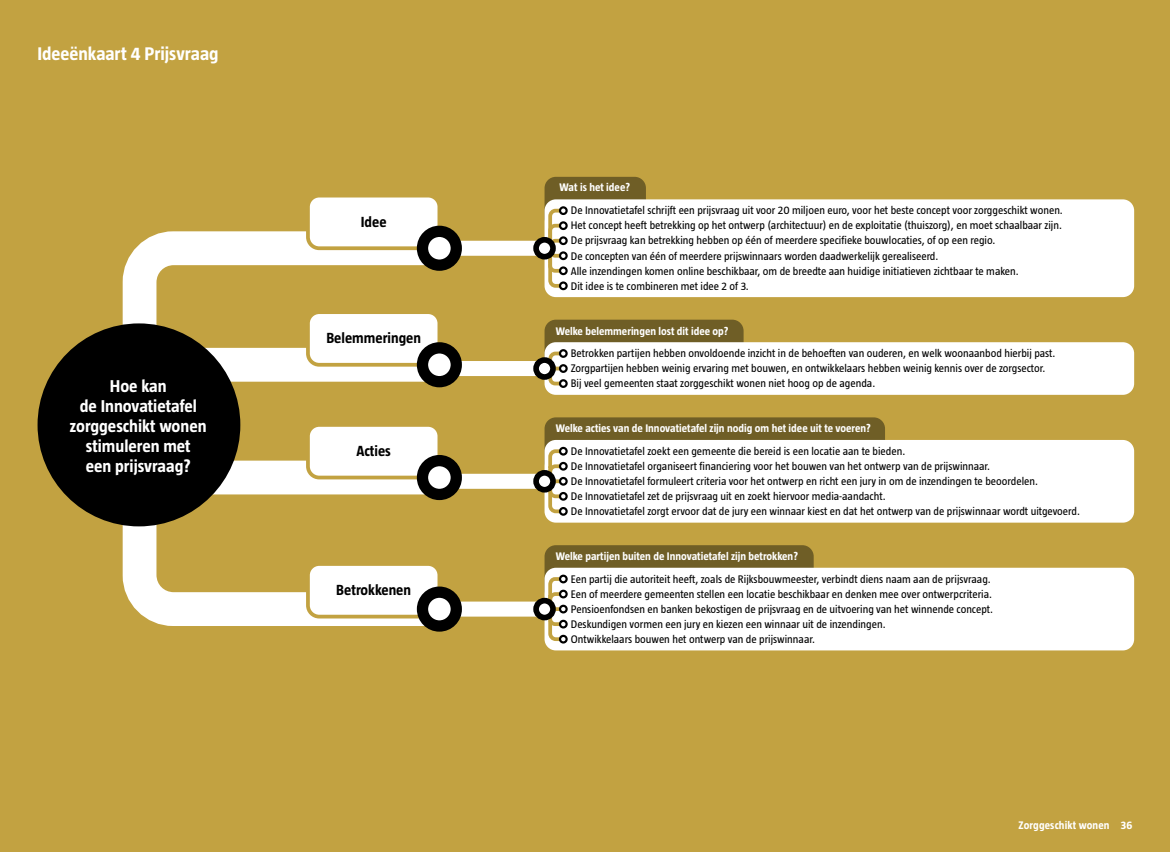
<style>
.page{position:relative;width:1170px;height:852px;background:#fff}
.page>*{position:absolute;margin:0;border:0;box-sizing:border-box;transform-origin:0 0}
.t1{font:700 18.75px "Taz";color:#fff}
.t2{font:700 17.5px/20px "Taz";color:#fff;text-align:center}
.t3{font:700 15px "Taz";color:#000}
.t4{font:11.25px/15px "Taz";color:#000}
.t5{font:700 11.25px "Taz";color:#fff}
</style>
<div class="page">
<div style="left:0;top:0;width:1170px;height:851px;background:#c2a241"></div>
<svg style="left:112px;top:225px;width:361px;height:102px"></svg>
<svg style="left:106px;top:481px;width:367px;height:151px"></svg>
<svg style="left:179px;top:331px;width:283px;height:150px"></svg>
<div style="left:439px;top:361px;width:113px;height:15px;background:#fff"></div>
<div style="left:439px;top:473px;width:113px;height:15px;background:#fff"></div>
<div style="left:439px;top:601px;width:113px;height:15px;background:#fff"></div>
<div style="left:439px;top:241px;width:113px;height:15px;background:#fff"></div>
<div style="left:308px;top:195px;width:131px;height:53px;background:#fff;border-radius:11px"></div>
<div style="left:306px;top:194px;width:135px;height:56px;border:4px solid #c2a241;border-radius:11px"></div>
<div style="left:308px;top:425px;width:131px;height:52px;background:#fff;border-radius:11px"></div>
<div style="left:306px;top:423px;width:135px;height:56px;border:4px solid #c2a241;border-radius:11px"></div>
<div style="left:308px;top:563px;width:131px;height:53px;background:#fff;border-radius:11px"></div>
<div style="left:306px;top:562px;width:135px;height:56px;border:4px solid #c2a241;border-radius:11px"></div>
<div style="left:308px;top:312px;width:131px;height:52px;background:#fff;border-radius:11px"></div>
<div style="left:306px;top:310px;width:135px;height:56px;border:4px solid #c2a241;border-radius:11px"></div>
<div style="left:545px;top:177px;width:101px;height:52px;background:#6f5e26;border-radius:11px"></div>
<div style="left:545px;top:199px;width:589px;height:98px;background:#fff;border-radius:11px"></div>
<div style="left:545px;top:319px;width:199px;height:57px;background:#6f5e26;border-radius:11px"></div>
<div style="left:545px;top:417px;width:340px;height:56px;background:#6f5e26;border-radius:11px"></div>
<div style="left:545px;top:545px;width:269px;height:56px;background:#6f5e26;border-radius:11px"></div>
<div style="left:545px;top:342px;width:589px;height:52px;background:#fff;border-radius:11px"></div>
<div style="left:545px;top:440px;width:589px;height:82px;background:#fff;border-radius:11px"></div>
<div style="left:545px;top:567px;width:589px;height:83px;background:#fff;border-radius:11px"></div>
<svg style="left:546px;top:349px;width:15px;height:38px"></svg>
<svg style="left:546px;top:449px;width:22px;height:66px"></svg>
<svg style="left:546px;top:577px;width:21px;height:65px"></svg>
<svg style="left:546px;top:208px;width:19px;height:81px"></svg>
<svg style="left:422px;top:231px;width:34px;height:34px"></svg>
<div style="left:417px;top:226px;width:45px;height:45px;border:11px solid #000;border-radius:50%"></div>
<svg style="left:422px;top:460px;width:34px;height:34px"></svg>
<div style="left:417px;top:455px;width:45px;height:45px;border:11px solid #000;border-radius:50%"></div>
<svg style="left:422px;top:592px;width:34px;height:33px"></svg>
<div style="left:417px;top:586px;width:45px;height:45px;border:11px solid #000;border-radius:50%"></div>
<svg style="left:422px;top:348px;width:34px;height:33px"></svg>
<div style="left:417px;top:342px;width:45px;height:45px;border:11px solid #000;border-radius:50%"></div>
<div style="left:536px;top:360px;width:17px;height:17px;background:#fff;border-radius:50%"></div>
<div style="left:533px;top:357px;width:23px;height:22px;border:6px solid #000;border-radius:50%"></div>
<div style="left:536px;top:472px;width:17px;height:17px;background:#fff;border-radius:50%"></div>
<div style="left:533px;top:470px;width:23px;height:22px;border:6px solid #000;border-radius:50%"></div>
<div style="left:536px;top:600px;width:17px;height:17px;background:#fff;border-radius:50%"></div>
<div style="left:533px;top:597px;width:23px;height:23px;border:6px solid #000;border-radius:50%"></div>
<div style="left:536px;top:240px;width:17px;height:16px;background:#fff;border-radius:50%"></div>
<div style="left:533px;top:237px;width:23px;height:22px;border:6px solid #000;border-radius:50%"></div>
<div style="left:560px;top:207px;width:7px;height:7px;background:#fff;border-radius:50%"></div>
<div style="left:559px;top:206px;width:9px;height:9px;border:2px solid #000;border-radius:50%"></div>
<div style="left:560px;top:237px;width:7px;height:7px;background:#fff;border-radius:50%"></div>
<div style="left:559px;top:236px;width:9px;height:9px;border:2px solid #000;border-radius:50%"></div>
<div style="left:560px;top:222px;width:7px;height:7px;background:#fff;border-radius:50%"></div>
<div style="left:559px;top:221px;width:9px;height:9px;border:2px solid #000;border-radius:50%"></div>
<div style="left:560px;top:252px;width:7px;height:7px;background:#fff;border-radius:50%"></div>
<div style="left:559px;top:251px;width:9px;height:9px;border:2px solid #000;border-radius:50%"></div>
<div style="left:560px;top:282px;width:7px;height:7px;background:#fff;border-radius:50%"></div>
<div style="left:559px;top:281px;width:9px;height:9px;border:2px solid #000;border-radius:50%"></div>
<div style="left:560px;top:267px;width:7px;height:7px;background:#fff;border-radius:50%"></div>
<div style="left:559px;top:266px;width:9px;height:9px;border:2px solid #000;border-radius:50%"></div>
<div style="left:559px;top:349px;width:9px;height:9px;border:2px solid #000;border-radius:50%"></div>
<div style="left:559px;top:364px;width:9px;height:9px;border:2px solid #000;border-radius:50%"></div>
<div style="left:559px;top:476px;width:9px;height:9px;border:2px solid #000;border-radius:50%"></div>
<div style="left:559px;top:446px;width:9px;height:9px;border:2px solid #000;border-radius:50%"></div>
<div style="left:559px;top:461px;width:9px;height:9px;border:2px solid #000;border-radius:50%"></div>
<div style="left:559px;top:574px;width:9px;height:9px;border:2px solid #000;border-radius:50%"></div>
<div style="left:559px;top:589px;width:9px;height:9px;border:2px solid #000;border-radius:50%"></div>
<div style="left:559px;top:604px;width:9px;height:9px;border:2px solid #000;border-radius:50%"></div>
<div style="left:559px;top:619px;width:9px;height:9px;border:2px solid #000;border-radius:50%"></div>
<div style="left:559px;top:634px;width:9px;height:9px;border:2px solid #000;border-radius:50%"></div>
<div style="left:559px;top:379px;width:9px;height:9px;border:2px solid #000;border-radius:50%"></div>
<div style="left:560px;top:493px;width:7px;height:6px;background:#fff;border-radius:50%"></div>
<div style="left:559px;top:492px;width:9px;height:8px;border:2px solid #000;border-radius:50%"></div>
<div style="left:560px;top:508px;width:7px;height:6px;background:#fff;border-radius:50%"></div>
<div style="left:559px;top:507px;width:9px;height:8px;border:2px solid #000;border-radius:50%"></div>
<div style="left:38px;top:323px;width:202px;height:203px;background:#000;border-radius:50%"></div>
<h1 class="t1" style="left:38px;top:43px;width:183px">Ideeënkaart 4 Prijsvraag</h1>
<h1 class="t1" style="left:72px;top:43px;width:185px">2. Loket voor gemeenten</h1>
<h2 class="t2" style="left:70px;top:375px;width:138px">Hoe kan<br>de Innovatietafel zorggeschikt wonen stimuleren met<br>een prijsvraag?</h2>
<h3 class="t3" style="left:361px;top:213px;width:27px">Idee</h3>
<h3 class="t3" style="left:326px;top:329px;width:96px">Belemmeringen</h3>
<h3 class="t3" style="left:356px;top:442px;width:36px">Acties</h3>
<h3 class="t3" style="left:336px;top:581px;width:76px">Betrokkenen</h3>
<p class="t5" style="left:560px;top:181px;width:72px">Wat is het idee?</p>
<p class="t4" style="left:571px;top:203px;width:494px">De Innovatietafel schrijft een prijsvraag uit voor 20 miljoen euro, voor het beste concept voor zorggeschikt wonen.<br>Het concept heeft betrekking op het ontwerp (architectuur) en de exploitatie (thuiszorg), en moet schaalbaar zijn.<br>De prijsvraag kan betrekking hebben op één of meerdere specifieke bouwlocaties, of op een regio.<br>De concepten van één of meerdere prijswinnaars worden daadwerkelijk gerealiseerd.<br>Alle inzendingen komen online beschikbaar, om de breedte aan huidige initiatieven zichtbaar te maken.<br>Dit idee is te combineren met idee 2 of 3.</p>
<p class="t5" style="left:556px;top:324px;width:174px">Welke belemmeringen lost dit idee op?</p>
<p class="t4" style="left:571px;top:345px;width:486px">Betrokken partijen hebben onvoldoende inzicht in de behoeften van ouderen, en welk woonaanbod hierbij past.<br>Zorgpartijen hebben weinig ervaring met bouwen, en ontwikkelaars hebben weinig kennis over de zorgsector.<br>Bij veel gemeenten staat zorggeschikt wonen niet hoog op de agenda.</p>
<p class="t5" style="left:556px;top:422px;width:317px">Welke acties van de Innovatietafel zijn nodig om het idee uit te voeren?</p>
<p class="t4" style="left:571px;top:443px;width:511px">De Innovatietafel zoekt een gemeente die bereid is een locatie aan te bieden.<br>De Innovatietafel organiseert financiering voor het bouwen van het ontwerp van de prijswinnaar.<br>De Innovatietafel formuleert criteria voor het ontwerp en richt een jury in om de inzendingen te beoordelen.<br>De Innovatietafel zet de prijsvraag uit en zoekt hiervoor media-aandacht.<br>De Innovatietafel zorgt ervoor dat de jury een winnaar kiest en dat het ontwerp van de prijswinnaar wordt uitgevoerd.</p>
<p class="t5" style="left:556px;top:550px;width:244px">Welke partijen buiten de Innovatietafel zijn betrokken?</p>
<p class="t4" style="left:571px;top:571px;width:424px">Een partij die autoriteit heeft, zoals de Rijksbouwmeester, verbindt diens naam aan de prijsvraag.<br>Een of meerdere gemeenten stellen een locatie beschikbaar en denken mee over ontwerpcriteria.<br>Pensioenfondsen en banken bekostigen de prijsvraag en de uitvoering van het winnende concept.<br>Deskundigen vormen een jury en kiezen een winnaar uit de inzendingen.<br>Ontwikkelaars bouwen het ontwerp van de prijswinnaar.</p>
<p class="t5" style="left:1018px;top:819px;width:116px">Zorggeschikt wonen 36</p>
</div>
